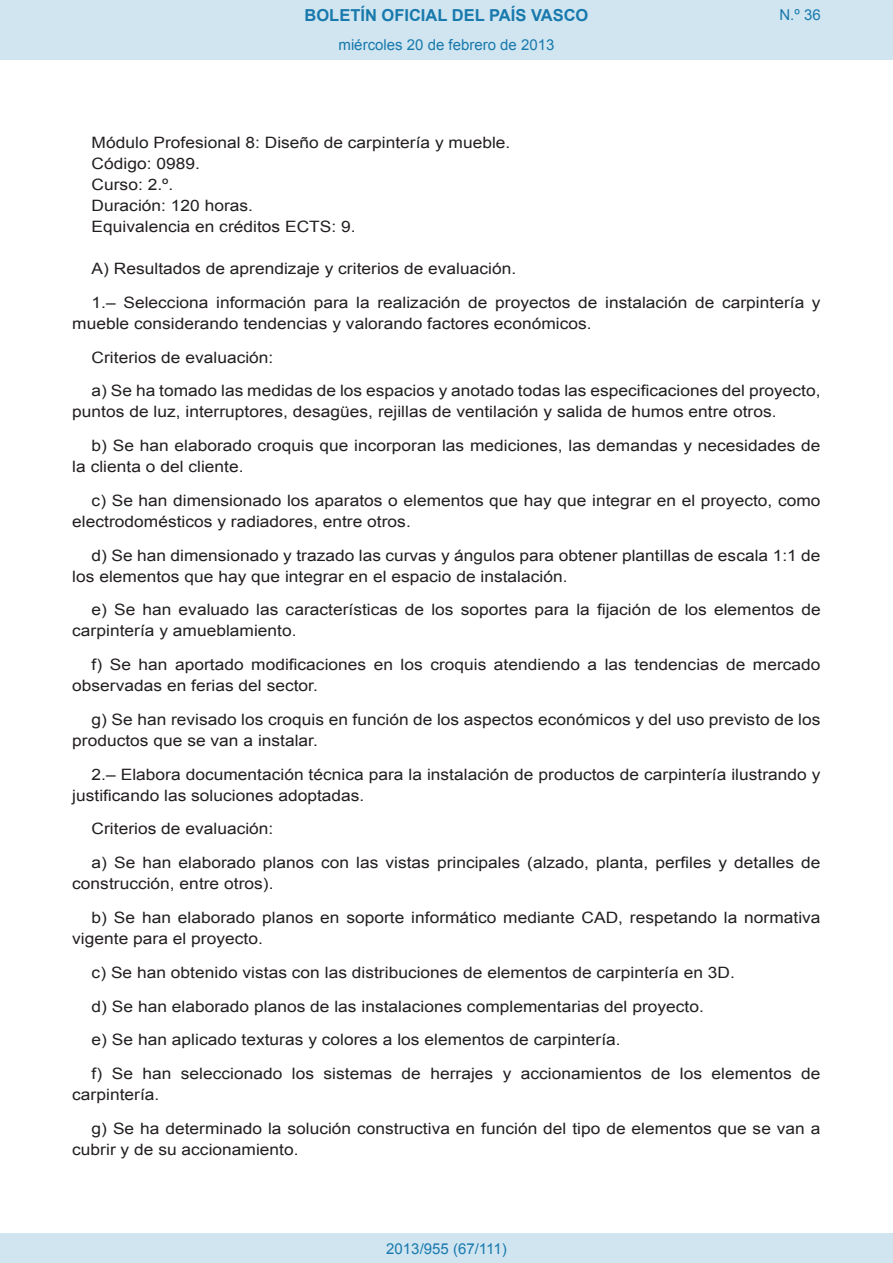
<style>
.page{position:relative;width:893px;height:1263px;background:#fff}
.page>*{position:absolute;margin:0;border:0;box-sizing:border-box;transform-origin:0 0}
.t1{font:700 16.5px "Arial";color:#1879ad}
.BOPVDetalle{font:15.6px/21px "Arial";color:#231f20;scale:1.11 1}
.BOPVLista{font:15.6px "Arial";color:#231f20;scale:1.11 1}
.Paginacion_Centro{font:15px "Arial";color:#1879ad}
</style>
<div class="page">
<div style="left:0;top:0;width:893px;height:60px;background:#d0e5f0"></div>
<div style="left:0;top:1233px;width:893px;height:30px;background:#d0e5f0"></div>
<p class="t1" style="left:305px;top:4px;width:285px">BOLETÍN OFICIAL DEL PAÍS VASCO</p>
<p class="Paginacion_Centro" style="left:338px;top:35px;width:217px">miércoles 20 de febrero de 2013</p>
<p class="Paginacion_Centro" style="left:779px;top:5px;width:43px">N.º 36</p>
<p class="BOPVLista" style="left:92px;top:132px;width:379px">Módulo Profesional 8: Diseño de carpintería y mueble.</p>
<p class="BOPVLista" style="left:92px;top:153px;width:99px">Código: 0989.</p>
<p class="BOPVLista" style="left:92px;top:174px;width:75px">Curso: 2.º.</p>
<p class="BOPVLista" style="left:92px;top:195px;width:147px">Duración: 120 horas.</p>
<p class="BOPVLista" style="left:92px;top:216px;width:239px">Equivalencia en créditos ECTS: 9.</p>
<p class="BOPVDetalle" style="left:92px;top:258px;width:384px">A) Resultados de aprendizaje y criterios de evaluación.</p>
<p class="BOPVDetalle" style="left:72px;top:292px;width:676px;text-indent:19px">1.– Selecciona información para la realización de proyectos de instalación de carpintería y mueble considerando tendencias y valorando factores económicos.</p>
<p class="BOPVDetalle" style="left:92px;top:347px;width:165px">Criterios de evaluación:</p>
<p class="BOPVDetalle" style="left:72px;top:381px;width:676px;text-indent:19px">a) Se ha tomado las medidas de los espacios y anotado todas las especificaciones del proyecto, puntos de luz, interruptores, desagües, rejillas de ventilación y salida de humos entre otros.</p>
<p class="BOPVDetalle" style="left:72px;top:435px;width:676px;text-indent:19px">b) Se han elaborado croquis que incorporan las mediciones, las demandas y necesidades de la clienta o del cliente.</p>
<p class="BOPVDetalle" style="left:72px;top:490px;width:675px;text-indent:19px">c) Se han dimensionado los aparatos o elementos que hay que integrar en el proyecto, como electrodomésticos y radiadores, entre otros.</p>
<p class="BOPVDetalle" style="left:72px;top:545px;width:676px;text-indent:19px">d) Se han dimensionado y trazado las curvas y ángulos para obtener plantillas de escala 1:1 de los elementos que hay que integrar en el espacio de instalación.</p>
<p class="BOPVDetalle" style="left:72px;top:600px;width:676px;text-indent:19px">e) Se han evaluado las características de los soportes para la fijación de los elementos de carpintería y amueblamiento.</p>
<p class="BOPVDetalle" style="left:72px;top:654px;width:676px;text-indent:19px">f) Se han aportado modificaciones en los croquis atendiendo a las tendencias de mercado observadas en ferias del sector.</p>
<p class="BOPVDetalle" style="left:72px;top:709px;width:676px;text-indent:19px">g) Se han revisado los croquis en función de los aspectos económicos y del uso previsto de los productos que se van a instalar.</p>
<p class="BOPVDetalle" style="left:72px;top:764px;width:676px;text-indent:19px">2.– Elabora documentación técnica para la instalación de productos de carpintería ilustrando y justificando las soluciones adoptadas.</p>
<p class="BOPVDetalle" style="left:92px;top:819px;width:165px">Criterios de evaluación:</p>
<p class="BOPVDetalle" style="left:72px;top:852px;width:676px;text-indent:19px">a) Se han elaborado planos con las vistas principales (alzado, planta, perfiles y detalles de construcción, entre otros).</p>
<p class="BOPVDetalle" style="left:72px;top:907px;width:676px;text-indent:19px">b) Se han elaborado planos en soporte informático mediante CAD, respetando la normativa vigente para el proyecto.</p>
<p class="BOPVDetalle" style="left:92px;top:962px;width:581px">c) Se han obtenido vistas con las distribuciones de elementos de carpintería en 3D.</p>
<p class="BOPVDetalle" style="left:92px;top:996px;width:553px">d) Se han elaborado planos de las instalaciones complementarias del proyecto.</p>
<p class="BOPVDetalle" style="left:92px;top:1029px;width:478px">e) Se han aplicado texturas y colores a los elementos de carpintería.</p>
<p class="BOPVDetalle" style="left:72px;top:1063px;width:676px;text-indent:19px">f) Se han seleccionado los sistemas de herrajes y accionamientos de los elementos de carpintería.</p>
<p class="BOPVDetalle" style="left:72px;top:1118px;width:676px;text-indent:19px">g) Se ha determinado la solución constructiva en función del tipo de elementos que se van a cubrir y de su accionamiento.</p>
<p class="Paginacion_Centro" style="left:386px;top:1238px;width:122px">2013/955 (67/111)</p>
</div>
